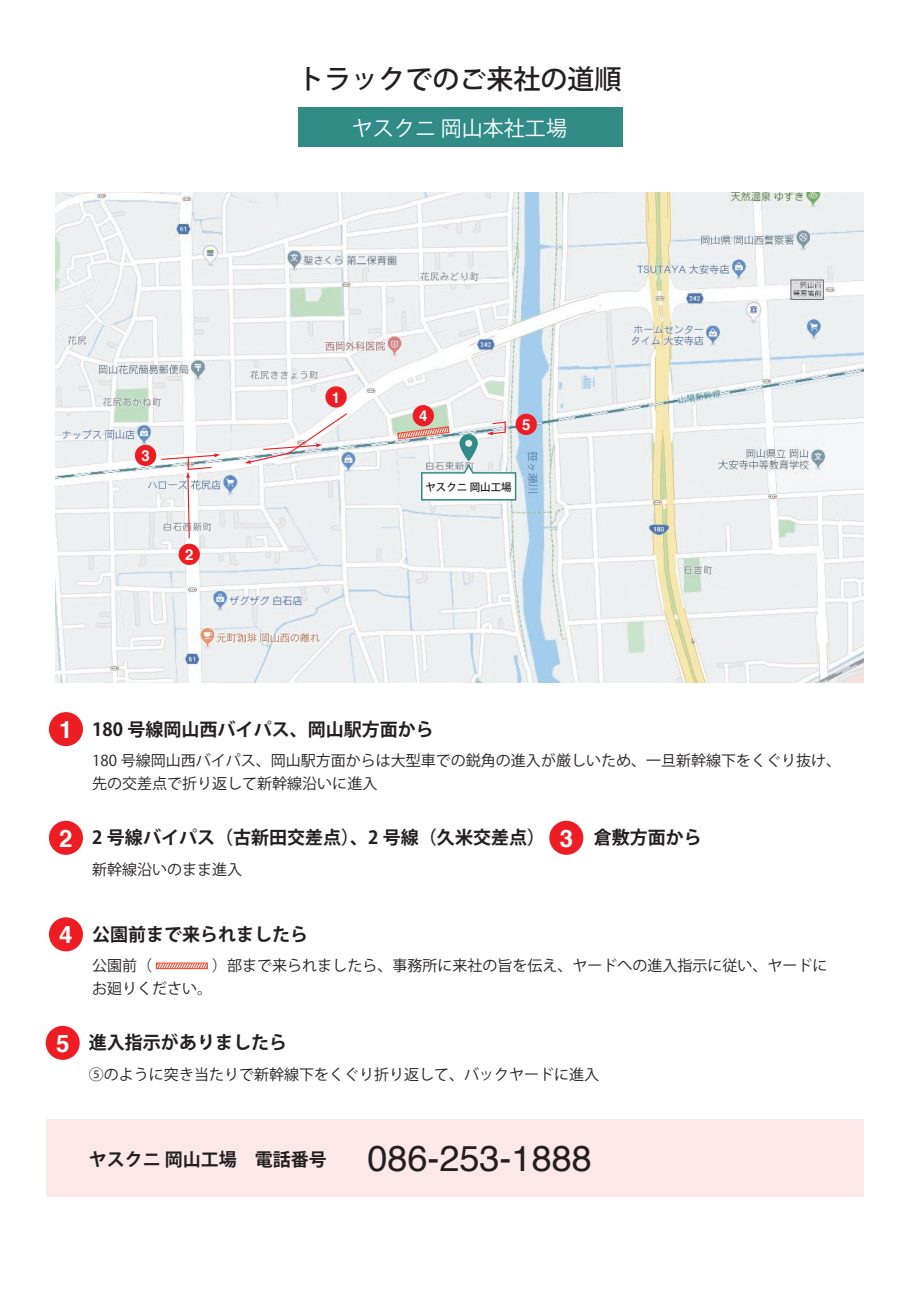
<style>
.page{position:relative;width:919px;height:1289px;background:#fff}
.page>*{position:absolute;margin:0;border:0;box-sizing:border-box;transform-origin:0 0}
.t1{font:500 27px "Koz Go Pr 6 N";color:#231f20}
.t2{font:700 24px "Helvetica";color:#fff}
.t3{font:21px "Koz Go Pr 6 N";color:#fff}
.t4{font:700 18px "Koz Go Pr 6 N";color:#231f20}
.t5{font:15px/22.5px "Koz Go Pr 6 N";color:#231f20}
.t6{font:700 15px "Helvetica";color:#fff}
.t7{font:500 10.5px "Koz Go Pr 6 N";color:#231f20}
.s1{font-family:"Helvetica";font-size:24px;color:#fff}
.s2{font-family:"Helvetica";font-weight:400;font-size:36px}
</style>
<div class="page">
<div style="left:298px;top:108px;width:325px;height:39px;background:#318c88"></div>
<img style="left:55px;top:193px;width:808px;height:489px">
<svg style="left:397px;top:421px;width:120px;height:80px"></svg>
<svg style="left:245px;top:412px;width:103px;height:51px"></svg>
<svg style="left:160px;top:453px;width:60px;height:86px"></svg>
<div style="left:325px;top:386px;width:22px;height:21px;background:#ee1d23;border-radius:50%"></div>
<div style="left:178px;top:543px;width:22px;height:22px;background:#ee1d23;border-radius:50%"></div>
<div style="left:135px;top:445px;width:21px;height:21px;background:#ee1d23;border-radius:50%"></div>
<div style="left:412px;top:405px;width:22px;height:21px;background:#ee1d23;border-radius:50%"></div>
<div style="left:515px;top:414px;width:22px;height:21px;background:#ee1d23;border-radius:50%"></div>
<div style="left:49px;top:712px;width:34px;height:34px;background:#ee1d23;border-radius:50%"></div>
<div style="left:49px;top:820px;width:34px;height:34px;background:#ee1d23;border-radius:50%"></div>
<div style="left:49px;top:917px;width:34px;height:34px;background:#ee1d23;border-radius:50%"></div>
<div style="left:549px;top:820px;width:34px;height:34px;background:#ee1d23;border-radius:50%"></div>
<svg style="left:156px;top:962px;width:51px;height:6px"></svg>
<div style="left:46px;top:1025px;width:34px;height:34px;background:#ee1d23;border-radius:50%"></div>
<div style="left:46px;top:1118px;width:817px;height:78px;background:#fde8e9"></div>
<h1 class="t1" style="left:297px;top:64px;width:325px">トラックでのご来社の道順</h1>
<h3 class="t3" style="left:352px;top:116px;width:216px">ヤスクニ 岡山本社工場</h3>
<p class="t6" style="left:141px;top:443px;width:10px">3</p>
<p class="t6" style="left:185px;top:542px;width:10px">2</p>
<p class="t6" style="left:332px;top:385px;width:10px">1</p>
<p class="t6" style="left:419px;top:404px;width:10px">4</p>
<p class="t6" style="left:522px;top:412px;width:10px">5</p>
<p class="t7" style="left:425px;top:481px;width:88px">ヤスクニ 岡山工場</p>
<p class="t4" style="left:59px;top:718px;width:376px"><span class="s1">1</span> 180 号線岡山西バイパス、岡山駅方面から</p>
<p class="t5" style="left:92px;top:749px;width:750px">180 号線岡山西バイパス、岡山駅方面からは大型車での鋭角の進入が厳しいため、一旦新幹線下をくぐり抜け、先の交差点で折り返して新幹線沿いに進入</p>
<p class="t4" style="left:59px;top:827px;width:487px"><span class="s1">2</span> 2 号線バイパス（古新田交差点）、2 号線（久米交差点）</p>
<p class="t5" style="left:92px;top:858px;width:151px">新幹線沿いのまま進入</p>
<p class="t4" style="left:593px;top:827px;width:109px">倉敷方面から</p>
<h2 class="t2" style="left:559px;top:819px;width:15px">3</h2>
<h2 class="t2" style="left:59px;top:915px;width:15px">4</h2>
<p class="t4" style="left:92px;top:924px;width:217px">公園前まで来られましたら</p>
<p class="t5" style="left:92px;top:955px;width:737px">公園前（　　　　）部まで来られましたら、事務所に来社の旨を伝え、ヤードへの進入指示に従い、ヤードにお廻りください。</p>
<p class="t4" style="left:56px;top:1032px;width:232px"><span class="s1">5</span> 進入指示がありましたら</p>
<p class="t5" style="left:89px;top:1063px;width:512px">⑤のように突き当たりで新幹線下をくぐり折り返して、バックヤードに進入</p>
<p class="t4" style="left:89px;top:1149px;width:504px">ヤスクニ 岡山工場　電話番号 <span class="s2">086-253-1888</span></p>
</div>
